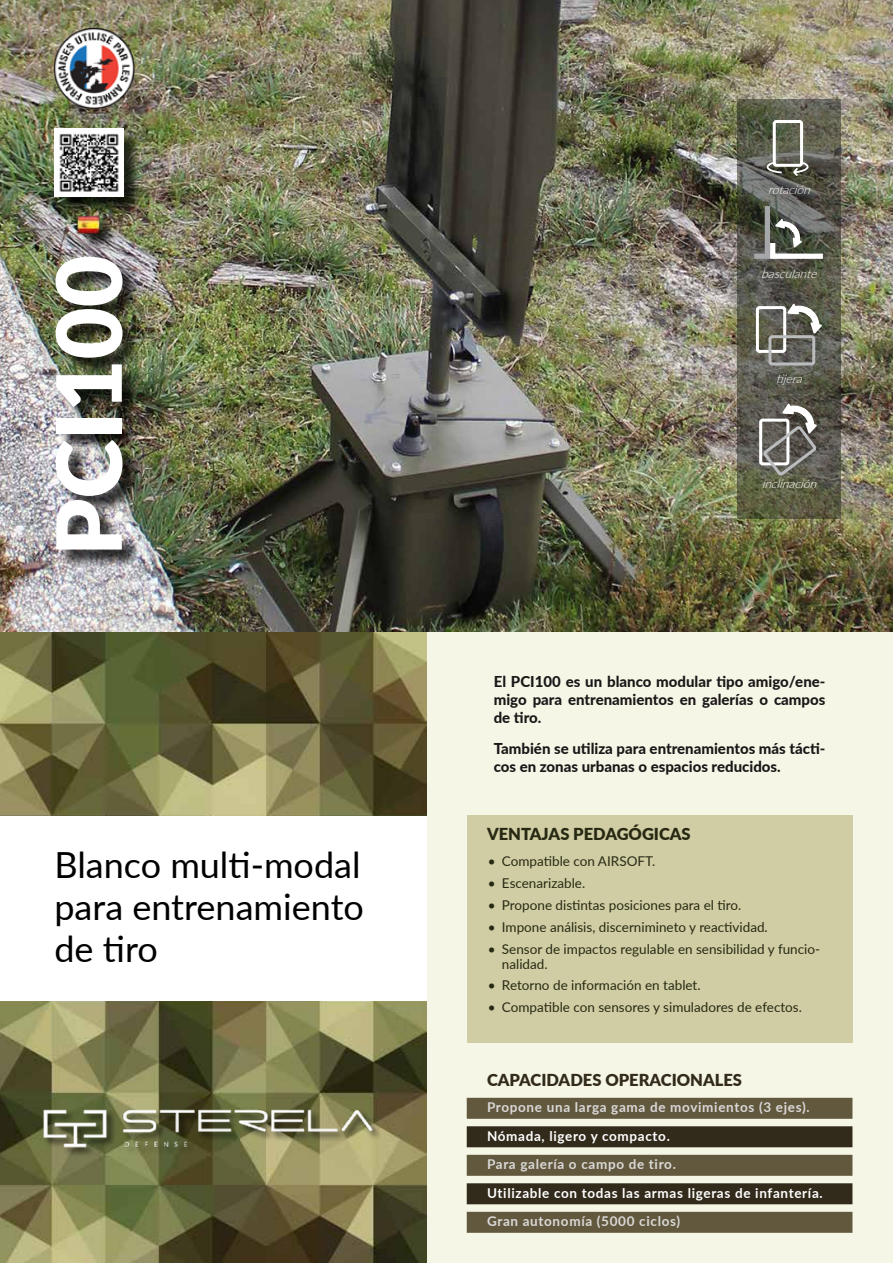
<style>
.page{position:relative;width:893px;height:1263px;background:#fff}
.page>*{position:absolute;margin:0;border:0;box-sizing:border-box;transform-origin:0 0}
.t1{font:900 90px "Lato";color:#fff}
.t2{font:36px/42px "Lato";color:#000;text-align:justify}
.t3{font:900 16.5px "Lato";color:#322b1b}
.t4{font:900 16.5px "Lato";color:#272913}
.t5{font:800 15px/18px "Lato";color:#1b1718;text-align:justify}
.t6{font:13.5px/15px "Lato";color:#272913}
.t7{font:700 13.5px "Lato";letter-spacing:.05em;color:#dbdada}
.t8{font:700 13.5px "Lato";letter-spacing:.05em;color:#fff}
.t9{font:italic 300 12px "Lato";color:#fff}
</style>
<div class="page">
<div style="left:0;top:631px;width:893px;height:632px;background:#f6f6e6"></div>
<img style="left:0;top:632px;width:426px;height:631px">
<img style="left:0;top:0;width:893px;height:631px">
<div style="left:57px;top:130px;width:85px;height:438px;background:#000;opacity:.75"></div>
<img style="left:55px;top:128px;width:69px;height:69px">
<img style="left:76px;top:213px;width:24px;height:24px">
<svg style="left:737px;top:99px;width:104px;height:420px;background:#5a5a4c"></svg>
<div style="left:773px;top:120px;width:30px;height:47px;border:3px solid #fff;border-radius:2px"></div>
<svg style="left:767px;top:162px;width:15px;height:11px"></svg>
<svg style="left:793px;top:162px;width:15px;height:14px"></svg>
<svg style="left:754px;top:206px;width:69px;height:53px;background:#73766f"></svg>
<svg style="left:787px;top:304px;width:35px;height:30px"></svg>
<div style="left:756px;top:306px;width:30px;height:47px;border:3px solid #fff;border-radius:2px"></div>
<div style="left:768px;top:335px;width:47px;height:30px;border:3px solid #babcbe;border-radius:2px"></div>
<div style="left:759px;top:419px;width:30px;height:46px;border:3px solid #fff;border-radius:2px"></div>
<svg style="left:760px;top:404px;width:58px;height:73px;background:#7d7b75"></svg>
<div style="left:467px;top:816px;width:385px;height:227px;background:#d0cda4"></div>
<div style="left:467px;top:1098px;width:385px;height:21px;background:#62583d"></div>
<div style="left:467px;top:1126px;width:385px;height:21px;background:#322b1b"></div>
<div style="left:467px;top:1155px;width:385px;height:21px;background:#62583d"></div>
<div style="left:467px;top:1183px;width:385px;height:21px;background:#322b1b"></div>
<div style="left:467px;top:1212px;width:385px;height:21px;background:#62583d"></div>
<div style="left:0;top:816px;width:427px;height:184px;background:#fff"></div>
<img style="left:21px;top:1090px;width:387px;height:75px">
<img style="left:39px;top:15px;width:110px;height:105px">
<h1 class="t1" style="left:21px;top:556px;width:302px;rotate:-90deg">PCI100</h1>
<h2 class="t2" style="left:54px;top:842px;width:311px">Blanco multi-modal para entrenamiento de tiro</h2>
<p class="t9" style="left:768px;top:181px;width:48px">rotación</p>
<p class="t9" style="left:761px;top:265px;width:61px">basculante</p>
<p class="t9" style="left:776px;top:370px;width:32px">tijera</p>
<p class="t9" style="left:762px;top:475px;width:61px">inclinación</p>
<p class="t5" style="left:494px;top:671px;width:333px">El PCI100 es un blanco modular tipo amigo/ene&shy;migo para entrenamientos en galerías o campos de tiro.</p>
<p class="t5" style="left:494px;top:739px;width:333px">También se utiliza para entrenamientos más tácti&shy;cos en zonas urbanas o espacios reducidos.</p>
<p class="t4" style="left:487px;top:822px;width:205px">VENTAJAS PEDAGÓGICAS</p>
<p class="t6" style="left:488px;top:853px;width:169px">• Compatible con AIRSOFT.</p>
<p class="t6" style="left:488px;top:875px;width:99px">• Escenarizable.</p>
<p class="t6" style="left:488px;top:897px;width:255px">• Propone distintas posiciones para el tiro.</p>
<p class="t6" style="left:488px;top:919px;width:282px">• Impone análisis, discernimineto y reactividad.</p>
<p class="t6" style="left:502px;top:940px;width:320px;text-indent:-14px">• Sensor de impactos regulable en sensibilidad y funcio&shy;nalidad.</p>
<p class="t6" style="left:488px;top:977px;width:214px">• Retorno de información en tablet.</p>
<p class="t6" style="left:488px;top:999px;width:316px">• Compatible con sensores y simuladores de efectos.</p>
<p class="t3" style="left:487px;top:1068px;width:257px">CAPACIDADES OPERACIONALES</p>
<p class="t7" style="left:487px;top:1097px;width:324px">Propone una larga gama de movimientos (3 ejes).</p>
<p class="t8" style="left:487px;top:1126px;width:184px">Nómada, ligero y compacto.</p>
<p class="t7" style="left:487px;top:1154px;width:190px">Para galería o campo de tiro.</p>
<p class="t8" style="left:487px;top:1183px;width:337px">Utilizable con todas las armas ligeras de infantería.</p>
<p class="t7" style="left:487px;top:1211px;width:195px">Gran autonomía (5000 ciclos)</p>
</div>
